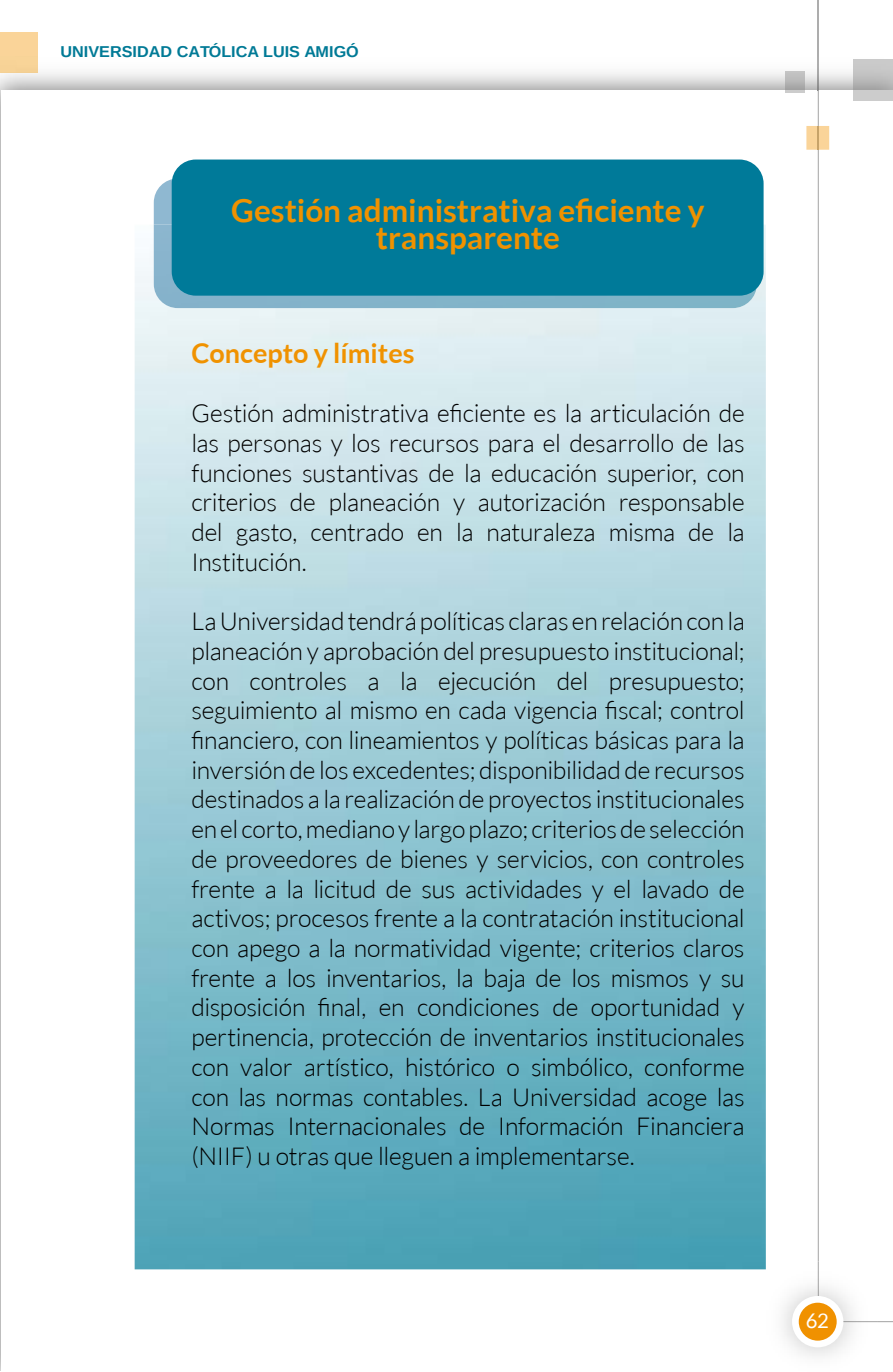
<style>
.page{position:relative;width:893px;height:1372px;background:#fff}
.page>*{position:absolute;margin:0;border:0;box-sizing:border-box;transform-origin:0 0}
.t1{font:700 31.5px/27px "Lato";color:#f09200;text-align:center}
.t2{font:700 27px "Lato";color:#f09200}
.t3{font:300 24.75px/29.7px "Lato";letter-spacing:-.01em;color:#000;text-align:justify}
.t4{font:20.25px "Lato";color:#fff}
.t5{font:700 15.75px "Liberation Sans";color:#007a96}
</style>
<div class="page">
<hr style="left:818px;top:0;width:1px;height:57px;background:#adadad">
<img style="left:818px;top:57px;width:1px;height:33px">
<hr style="left:818px;top:150px;width:1px;height:1111px;background:#adadad">
<hr style="left:818px;top:90px;width:1px;height:36px;background:#adadad">
<svg style="left:806px;top:126px;width:23px;height:24px"></svg>
<div style="left:0;top:32px;width:38px;height:25px;background:#fad499"></div>
<div style="left:854px;top:90px;width:39px;height:11px;background:#ccc"></div>
<hr style="left:785px;top:90px;width:20px;height:2px;background:#ccc">
<img style="left:759px;top:1261px;width:119px;height:95px">
<img style="left:818px;top:1261px;width:60px;height:60px">
<div style="left:792px;top:1295px;width:51px;height:52px;background:#fff;border-radius:50%"></div>
<div style="left:799px;top:1302px;width:38px;height:38px;background:#f09100;border-radius:50%"></div>
<img style="left:135px;top:225px;width:631px;height:1044px">
<svg style="left:154px;top:179px;width:18px;height:46px"></svg>
<img style="left:154px;top:225px;width:603px;height:83px">
<div style="left:172px;top:159px;width:592px;height:136px;background:#007a99;border-radius:24px"></div>
<p class="t5" style="left:61px;top:41px;width:300px">UNIVERSIDAD CATÓLICA LUIS AMIGÓ</p>
<p class="t1" style="left:231px;top:197px;width:475px">Gestión administrativa eficiente y transparente</p>
<p class="t2" style="left:191px;top:337px;width:225px">Concepto y límites</p>
<p class="t3" style="left:191px;top:398px;width:555px">Gestión administrativa eficiente es la articulación de las personas y los recursos para el desarrollo de las funciones sustantivas de la educación superior, con criterios de planeación y autorización responsable del gasto, centrado en la naturaleza misma de la Institución.</p>
<p class="t3" style="left:191px;top:606px;width:555px">La Universidad tendrá políticas claras en relación con la planeación y aprobación del presupuesto institucional; con controles a la ejecución del presupuesto; seguimiento al mismo en cada vigencia fiscal; control financiero, con lineamientos y políticas básicas para la inversión de los excedentes; disponibilidad de recursos destinados a la realización de proyectos institucionales en el corto, mediano y largo plazo; criterios de selección de proveedores de bienes y servicios, con controles frente a la licitud de sus actividades y el lavado de activos; procesos frente a la contratación institucional con apego a la normatividad vigente; criterios claros frente a los inventarios, la baja de los mismos y su disposición final, en condiciones de oportunidad y pertinencia, protección de inventarios institucionales con valor artístico, histórico o simbólico, conforme con las normas contables. La Universidad acoge las Normas Internacionales de Información Financiera (NIIF) u otras que lleguen a implementarse.</p>
<p class="t4" style="left:806px;top:1308px;width:25px">62</p>
</div>
